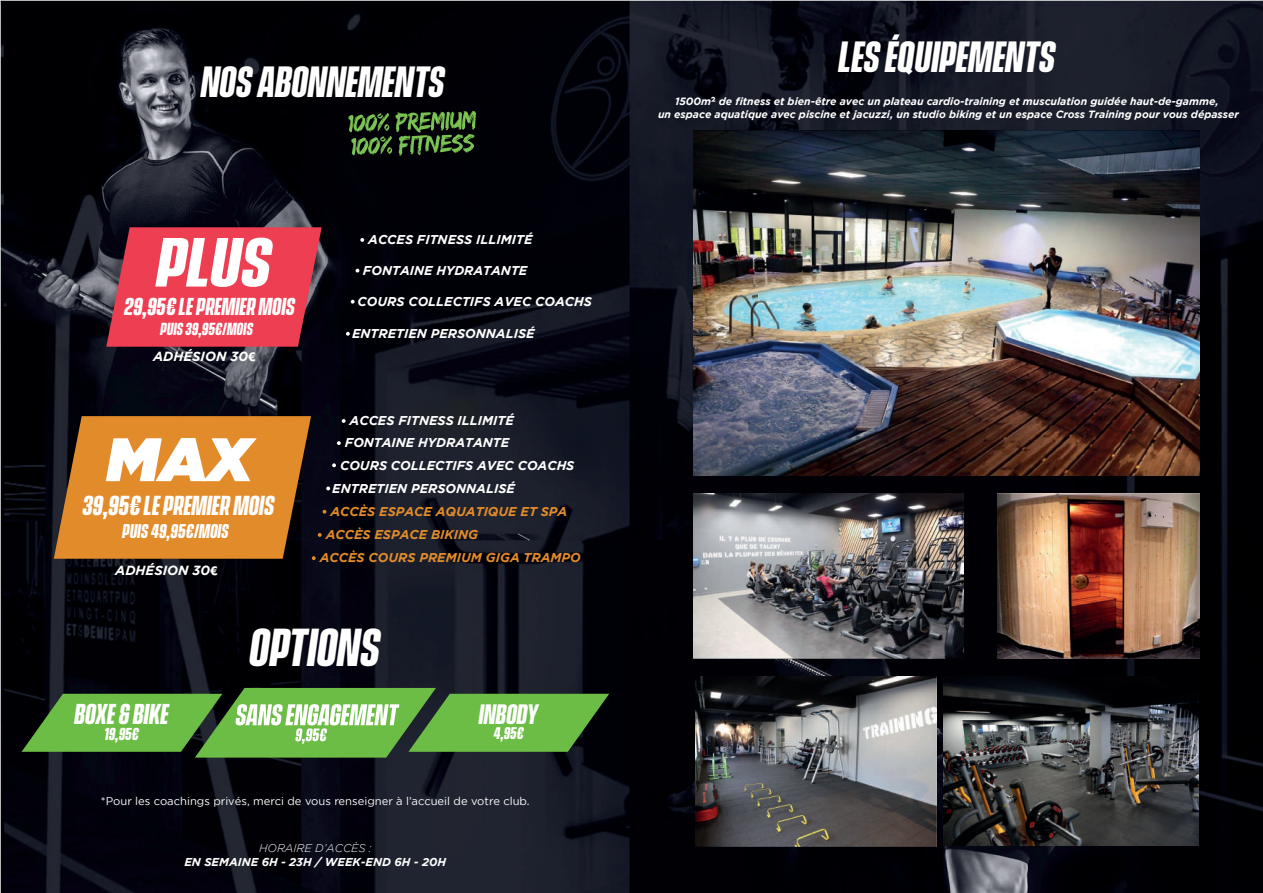
<style>
.page{position:relative;width:1263px;height:893px;background:#fff}
.page>*{position:absolute;margin:0;border:0;box-sizing:border-box;transform-origin:0 0}
.t1{font:italic 700 48.75px "Vanguard CF";color:#fff}
.t2{font:italic 700 39.9px "Vanguard CF";color:#fff}
.t3{font:italic 700 26.25px "Vanguard CF";color:#fff}
.t4{font:italic 700 25.65px "Vanguard CF";color:#fff}
.t5{font:italic 700 25.05px "Vanguard CF";color:#fff}
.t6{font:italic 700 22.35px "Vanguard CF";color:#fff}
.t7{font:italic 700 18.15px "Vanguard CF";color:#fff}
.t8{font:italic 700 15.9px "Vanguard CF";color:#fff}
.t9{font:italic 700 15.75px "Vanguard CF";color:#fff}
.t10{font:italic 700 15.45px "Vanguard CF";color:#fff}
.t11{font:italic 700 13.2px "Gotham";color:#fff}
.t12{font:italic 700 12.75px "Gotham";color:#fff}
.t13{font:italic 700 12.75px "Gotham";color:#e28b2a}
.t14{font:italic 700 11.4px "Gotham";color:#fff}
.t15{font:11.25px "Gotham";color:#fff}
.t16{font:italic 300 11.1px "Gotham";color:#fff}
.t17{font:italic 700 10.5px/12.6px "Gotham";color:#fff;text-align:center}
.t18{font:italic 300 10.5px "Vanguard CF";color:#fff}
.s1{font-family:"Futura";font-style:normal;font-size:11.1px}
.s2{font-family:"Futura";font-style:normal}
</style>
<div class="page">
<img style="left:0;top:0;width:1263px;height:893px">
<svg style="left:106px;top:227px;width:216px;height:120px"></svg>
<svg style="left:360px;top:238px;width:4px;height:4px"></svg>
<svg style="left:355px;top:269px;width:4px;height:4px"></svg>
<svg style="left:346px;top:332px;width:4px;height:4px"></svg>
<svg style="left:54px;top:416px;width:292px;height:144px"></svg>
<svg style="left:351px;top:300px;width:4px;height:4px"></svg>
<img style="left:431px;top:111px;width:45px;height:19px">
<svg style="left:22px;top:688px;width:587px;height:70px"></svg>
<img style="left:997px;top:493px;width:203px;height:165px">
<img style="left:694px;top:493px;width:269px;height:165px">
<img style="left:694px;top:131px;width:506px;height:345px">
<img style="left:943px;top:676px;width:255px;height:170px">
<img style="left:696px;top:676px;width:241px;height:170px">
<h2 class="t2" style="left:201px;top:59px;width:245px">NOS ABONNEMENTS</h2>
<p class="t12" style="left:368px;top:235px;width:166px">ACCES FITNESS ILLIMITÉ</p>
<h3 class="t6" style="left:124px;top:294px;width:172px">29,95€ LE PREMIER MOIS</h3>
<h3 class="t8" style="left:161px;top:319px;width:94px">PUIS 39,95€/MOIS</h3>
<p class="t18" style="left:195px;top:332px;width:40px">ADHÉSION 30€</p>
<p class="t11" style="left:153px;top:352px;width:104px">ADHÉSION 30<span class="s1">€</span></p>
<h3 class="t5" style="left:83px;top:490px;width:193px">39,95€ LE PREMIER MOIS</h3>
<h3 class="t7" style="left:123px;top:521px;width:108px">PUIS 49,95€/MOIS</h3>
<p class="t11" style="left:115px;top:566px;width:104px">ADHÉSION 30<span class="s1">€</span></p>
<p class="t12" style="left:363px;top:266px;width:166px">FONTAINE HYDRATANTE</p>
<p class="t12" style="left:357px;top:297px;width:236px">COURS COLLECTIFS AVEC COACHS</p>
<p class="t12" style="left:352px;top:329px;width:184px">ENTRETIEN PERSONNALISÉ</p>
<p class="t12" style="left:350px;top:416px;width:166px">ACCES FITNESS ILLIMITÉ</p>
<p class="t12" style="left:345px;top:438px;width:166px">FONTAINE HYDRATANTE</p>
<p class="t12" style="left:340px;top:460px;width:236px">COURS COLLECTIFS AVEC COACHS</p>
<p class="t12" style="left:332px;top:484px;width:184px">ENTRETIEN PERSONNALISÉ</p>
<p class="t13" style="left:330px;top:507px;width:238px">ACCÈS ESPACE AQUATIQUE ET SPA</p>
<p class="t13" style="left:320px;top:553px;width:263px">ACCÈS COURS PREMIUM GIGA TRAMPO</p>
<p class="t13" style="left:326px;top:530px;width:154px">ACCÈS ESPACE BIKING</p>
<h3 class="t3" style="left:75px;top:699px;width:96px">BOXE &amp; BIKE</h3>
<h3 class="t9" style="left:105px;top:724px;width:36px">19,95€</h3>
<h1 class="t1" style="left:250px;top:620px;width:132px">OPTIONS</h1>
<h3 class="t4" style="left:479px;top:699px;width:61px">INBODY</h3>
<h3 class="t10" style="left:494px;top:724px;width:32px">4,95€</h3>
<p class="t15" style="left:101px;top:795px;width:430px">*Pour les coachings privés, merci de vous renseigner à l’accueil de votre club.</p>
<p class="t16" style="left:259px;top:842px;width:114px">HORAIRE D’ACCÈS :</p>
<p class="t14" style="left:184px;top:858px;width:263px">EN SEMAINE 6H - 23H / WEEK-END 6H - 20H</p>
<h2 class="t2" style="left:839px;top:34px;width:218px">LES ÉQUIPEMENTS</h2>
<p class="t17" style="left:658px;top:96px;width:582px">1500m<span class="s2">²</span> de fitness et bien-être avec un plateau cardio-training et musculation guidée haut-de-gamme,<br>un espace aquatique avec piscine et jacuzzi, un studio biking et un espace Cross Training pour vous dépasser</p>
</div>
